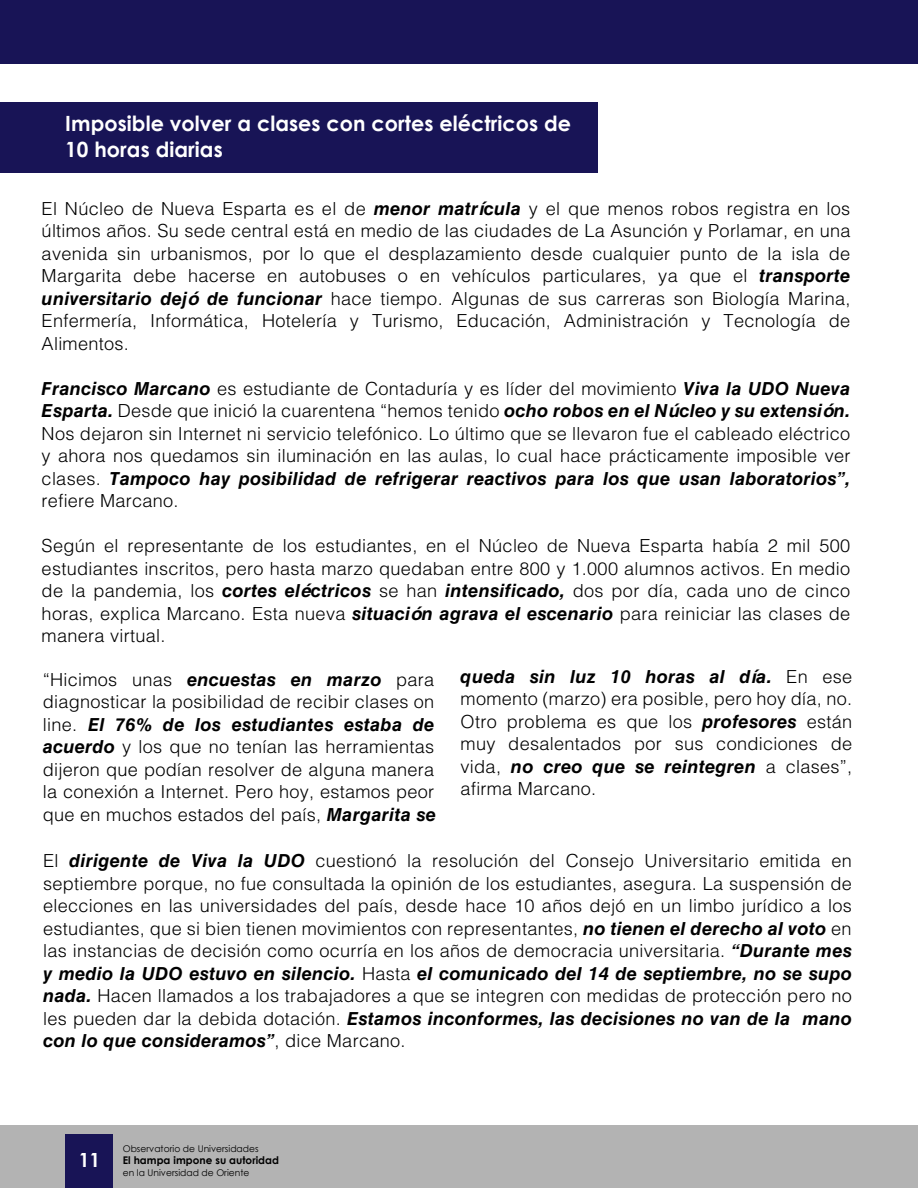
<style>
.page{position:relative;width:918px;height:1188px;background:#fff}
.page>*{position:absolute;margin:0;border:0;box-sizing:border-box;transform-origin:0 0}
.t1{font:700 21px/25.5px "Century Gothic";letter-spacing:.005em;color:#fff}
.t2{font:700 19.5px "Century Gothic";color:#fff}
.t3{font:300 18px/22.5px "Helvetica LT Std";letter-spacing:.015em;color:#000;text-align:justify}
.t4{font:700 10.5px "Century Gothic";letter-spacing:.005em;color:#000}
.t5{font:9.3px "Century Gothic";letter-spacing:.005em;color:#000}
.s1{font-weight:700;font-style:italic}
</style>
<div class="page">
<div style="left:0;top:1126px;width:918px;height:62px;background:#b3b3b3"></div>
<div style="left:0;top:0;width:918px;height:64px;background:#181456"></div>
<div style="left:66px;top:1135px;width:47px;height:53px;background:#181456"></div>
<div style="left:0;top:102px;width:598px;height:70px;background:#181456"></div>
<p class="t1" style="left:65px;top:110px;width:507px">Imposible volver a clases con cortes eléctricos de<br>10 horas diarias</p>
<p class="t3" style="left:42px;top:197px;width:810px">El Núcleo de Nueva Esparta es el de <span class="s1">menor matrícula</span> y el que menos robos registra en los últimos años. Su sede central está en medio de las ciudades de La Asunción y Porlamar, en una avenida sin urbanismos, por lo que el desplazamiento desde cualquier punto de la isla de Margarita debe hacerse en autobuses o en vehículos particulares, ya que el <span class="s1">transporte universitario dejó de funcionar</span> hace tiempo. Algunas de sus carreras son Biología Marina, Enfermería, Informática, Hotelería y Turismo, Educación, Administración y Tecnología de Alimentos.</p>
<p class="t3" style="left:42px;top:377px;width:810px"><span class="s1">Francisco Marcano</span> es estudiante de Contaduría y es líder del movimiento <span class="s1">Viva la UDO Nueva Esparta.</span> Desde que inició la cuarentena “hemos tenido <span class="s1">ocho robos en el Núcleo y su extensión.<br></span>Nos dejaron sin Internet ni servicio telefónico. Lo último que se llevaron fue el cableado eléctrico y ahora nos quedamos sin iluminación en las aulas, lo cual hace prácticamente imposible ver clases. <span class="s1">Tampoco hay posibilidad de refrigerar reactivos para los que usan laboratorios”, </span>refiere Marcano.</p>
<p class="t3" style="left:42px;top:535px;width:810px">Según el representante de los estudiantes, en el Núcleo de Nueva Esparta había 2 mil 500 estudiantes inscritos, pero hasta marzo quedaban entre 800 y 1.000 alumnos activos. En medio de la pandemia, los <span class="s1">cortes eléctricos</span> se han <span class="s1">intensificado,</span> dos por día, cada uno de cinco horas, explica Marcano. Esta nueva <span class="s1">situación agrava el escenario</span> para reiniciar las clases de manera virtual.</p>
<p class="t3" style="left:43px;top:668px;width:395px">“Hicimos unas <span class="s1">encuestas en marzo</span> para diagnosticar la posibilidad de recibir clases on line. <span class="s1">El 76% de los estudiantes estaba de acuerdo</span> y los que no tenían las herramientas dijeron que podían resolver de alguna manera la conexión a Internet. Pero hoy, estamos peor que en muchos estados del país, <span class="s1">Margarita se</span></p>
<p class="t3" style="left:461px;top:665px;width:393px"><span class="s1">queda sin luz 10 horas al día.</span> En ese momento (marzo) era posible, pero hoy día, no.<br>Otro problema es que los <span class="s1">profesores</span> están muy desalentados por sus condiciones de vida, <span class="s1">no creo que se reintegren</span> a clases”, afirma Marcano.</p>
<p class="t3" style="left:43px;top:850px;width:810px">El <span class="s1">dirigente de Viva la UDO</span> cuestionó la resolución del Consejo Universitario emitida en septiembre porque, no fue consultada la opinión de los estudiantes, asegura. La suspensión de elecciones en las universidades del país, desde hace 10 años dejó en un limbo jurídico a los estudiantes, que si bien tienen movimientos con representantes, <span class="s1">no tienen el derecho al voto</span> en las instancias de decisión como ocurría en los años de democracia universitaria. <span class="s1">“Durante mes y medio la UDO estuvo en silencio.</span> Hasta <span class="s1">el comunicado del 14 de septiembre, no se supo nada.</span> Hacen llamados a los trabajadores a que se integren con medidas de protección pero no les pueden dar la debida dotación. <span class="s1">Estamos inconformes, las decisiones no van de la mano con lo que consideramos”</span>, dice Marcano.</p>
<p class="t2" style="left:79px;top:1145px;width:23px">11</p>
<p class="t5" style="left:123px;top:1143px;width:137px">Observatorio de Universidades</p>
<p class="t4" style="left:123px;top:1152px;width:158px">El hampa impone su autoridad</p>
<p class="t5" style="left:123px;top:1166px;width:128px">en la Universidad de Oriente</p>
</div>
